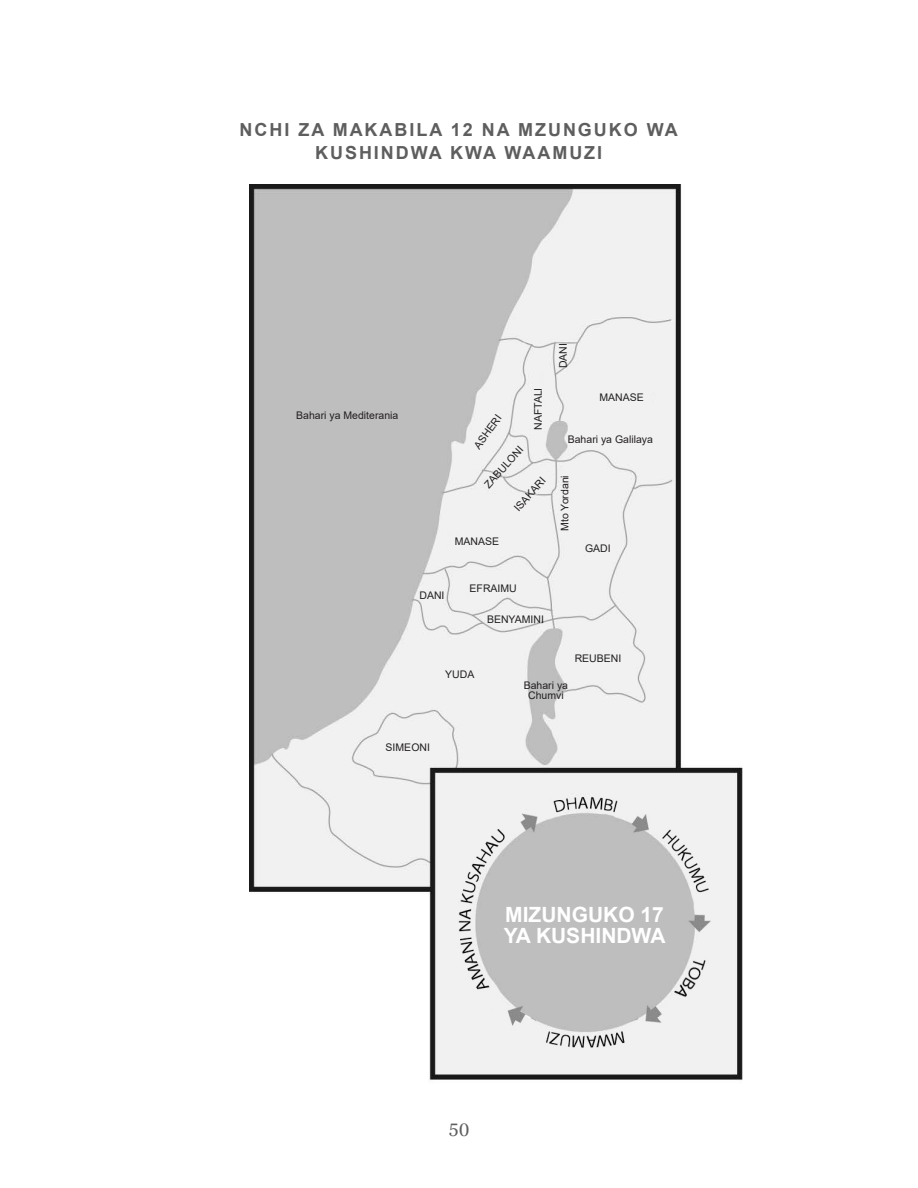
<style>
.page{position:relative;width:918px;height:1188px;background:#fff}
.page>*{position:absolute;margin:0;border:0;box-sizing:border-box;transform-origin:0 0}
.text_7_pt{font:700 21px/21px "Arial";color:#fff}
.header_img{font:700 18px/22.5px "Arial";letter-spacing:.11em;color:#5e5e5e;text-align:center}
.t1{font:18px "Georgia";color:#5e5e5e}
.text_7_pt-2{font:10.5px/10.5px "Arial";color:#231f20;text-align:center}
</style>
<div class="page">
<img style="left:249px;top:185px;width:494px;height:895px">
<p class="header_img" style="left:240px;top:119px;width:440px">NCHI ZA MAKABILA 12 NA MZUNGUKO WA<br>KUSHINDWA KWA WAAMUZI</p>
<p class="text_7_pt-2" style="left:296px;top:410px;width:104px">Bahari ya Mediterania</p>
<p class="text_7_pt-2" style="left:533px;top:430px;width:44px;rotate:-90deg">NAFTALI</p>
<p class="text_7_pt-2" style="left:472px;top:444px;width:41px;rotate:-54deg">ASHERI</p>
<p class="text_7_pt-2" style="left:482px;top:483px;width:54px;rotate:-48deg">ZABULONI</p>
<p class="text_7_pt-2" style="left:512px;top:506px;width:43px;rotate:-48deg">ISAKARI</p>
<p class="text_7_pt-2" style="left:455px;top:536px;width:46px">MANASE</p>
<p class="text_7_pt-2" style="left:419px;top:590px;width:27px">DANI</p>
<p class="text_7_pt-2" style="left:470px;top:583px;width:49px">EFRAIMU</p>
<p class="text_7_pt-2" style="left:487px;top:614px;width:58px">BENYAMINI</p>
<p class="text_7_pt-2" style="left:445px;top:669px;width:31px">YUDA</p>
<p class="text_7_pt-2" style="left:558px;top:368px;width:27px;rotate:-90deg">DANI</p>
<p class="text_7_pt-2" style="left:599px;top:392px;width:46px">MANASE</p>
<p class="text_7_pt-2" style="left:568px;top:434px;width:87px">Bahari ya Galilaya</p>
<p class="text_7_pt-2" style="left:559px;top:531px;width:57px;rotate:-90deg">Mto Yordani</p>
<p class="text_7_pt-2" style="left:585px;top:543px;width:27px">GADI</p>
<p class="text_7_pt-2" style="left:575px;top:653px;width:48px">REUBENI</p>
<p class="text_7_pt-2" style="left:524px;top:680px;width:46px">Bahari ya<br>Chumvi</p>
<p class="text_7_pt-2" style="left:386px;top:742px;width:46px">SIMEONI</p>
<p class="text_7_pt" style="left:504px;top:904px;width:163px">MIZUNGUKO 17<br>YA KUSHINDWA</p>
<h2 class="t1" style="left:449px;top:1119px;width:22px">50</h2>
</div>
